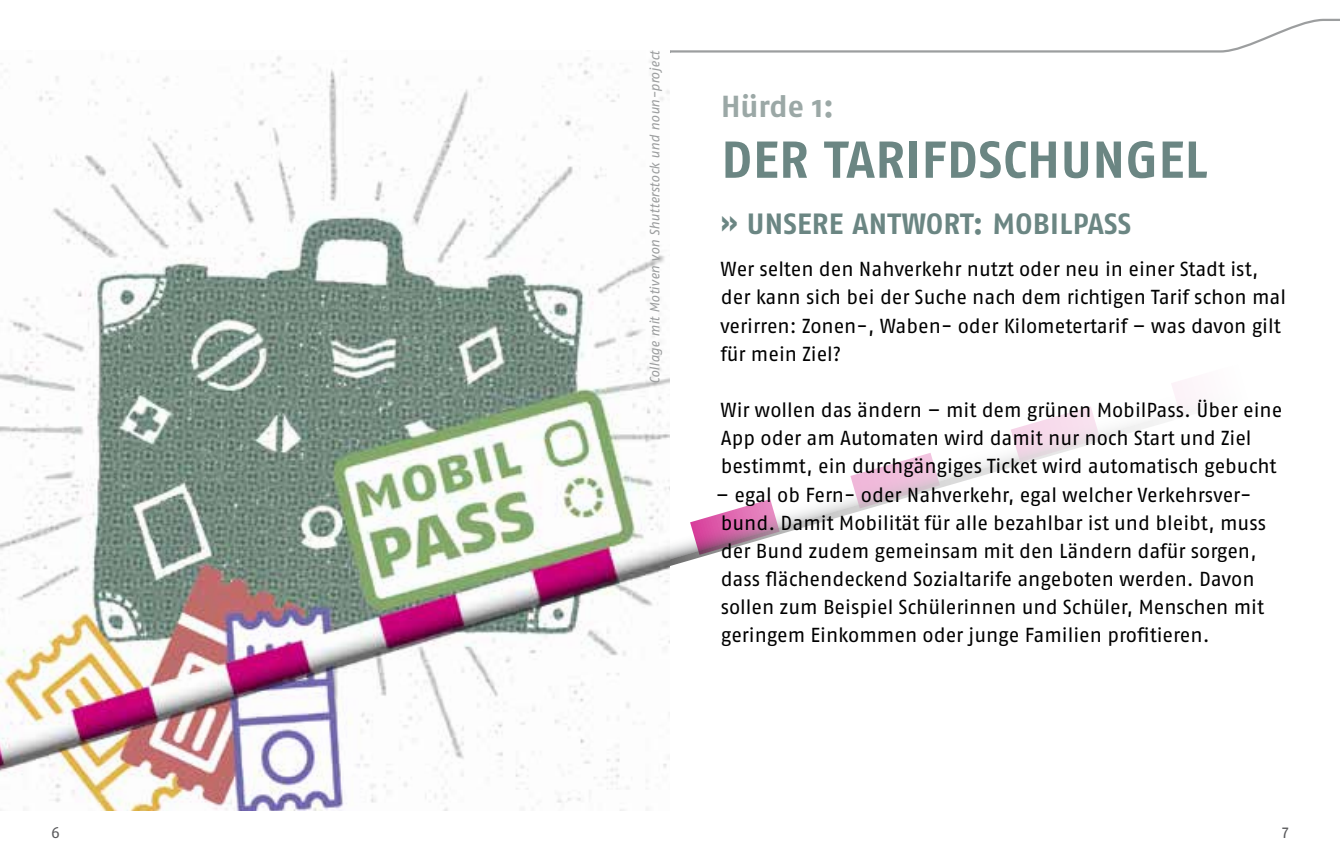
<style>
.page{position:relative;width:1340px;height:862px;background:#fff}
.page>*{position:absolute;margin:0;border:0;box-sizing:border-box;transform-origin:0 0}
.t1{font:700 51.75px "Fago OT";letter-spacing:.01em;color:#6b8683}
.t2{font:700 30.38px "Fago OT";letter-spacing:-.005em;color:#9ba8a6}
.t3{font:700 29.25px "Fago OT";letter-spacing:.01em;color:#6b8683}
.t4{font:20.25px/28.1px "Fago OT";letter-spacing:-.005em;color:#000}
.t5{font:15.75px "Fago OT";color:#58585a}
.t6{font:italic 13.5px "Fago OT";color:#9c9e9f}
</style>
<div class="page">
<svg style="left:670px;top:18px;width:669px;height:35px"></svg>
<svg style="left:670px;top:379px;width:525px;height:187px"></svg>
<img style="left:0;top:56px;width:670px;height:754px">
<p class="t6" style="left:646px;top:384px;width:335px;rotate:-90deg">Collage mit Motiven von Shutterstock und noun-project</p>
<h2 class="t2" style="left:721px;top:89px;width:114px">Hürde 1:</h2>
<h1 class="t1" style="left:721px;top:128px;width:487px">DER TARIFDSCHUNGEL</h1>
<h3 class="t3" style="left:720px;top:206px;width:412px">» UNSERE ANTWORT: MOBILPASS</h3>
<p class="t4" style="left:720px;top:255px;width:567px">Wer selten den Nahverkehr nutzt oder neu in einer Stadt ist, der kann sich bei der Suche nach dem richtigen Tarif schon mal verirren: Zonen-, Waben- oder Kilometertarif – was davon gilt für mein Ziel?</p>
<p class="t4" style="left:720px;top:396px;width:563px">Wir wollen das ändern – mit dem grünen MobilPass. Über eine<br>App oder am Automaten wird damit nur noch Start und Ziel bestimmt, ein durchgängiges Ticket wird automatisch gebucht</p>
<p class="t4" style="left:716px;top:480px;width:552px">– egal ob Fern- oder Nahverkehr, egal welcher Verkehrsver&shy;bund. Damit Mobilität für alle bezahlbar ist und bleibt, muss der Bund zudem gemeinsam mit den Ländern dafür sorgen, dass flächendeckend Sozialtarife angeboten werden. Davon sollen zum Beispiel Schülerinnen und Schüler, Menschen mit geringem Einkommen oder junge Familien profitieren.</p>
<p class="t5" style="left:51px;top:823px;width:10px">6</p>
<p class="t5" style="left:1282px;top:823px;width:8px">7</p>
</div>
